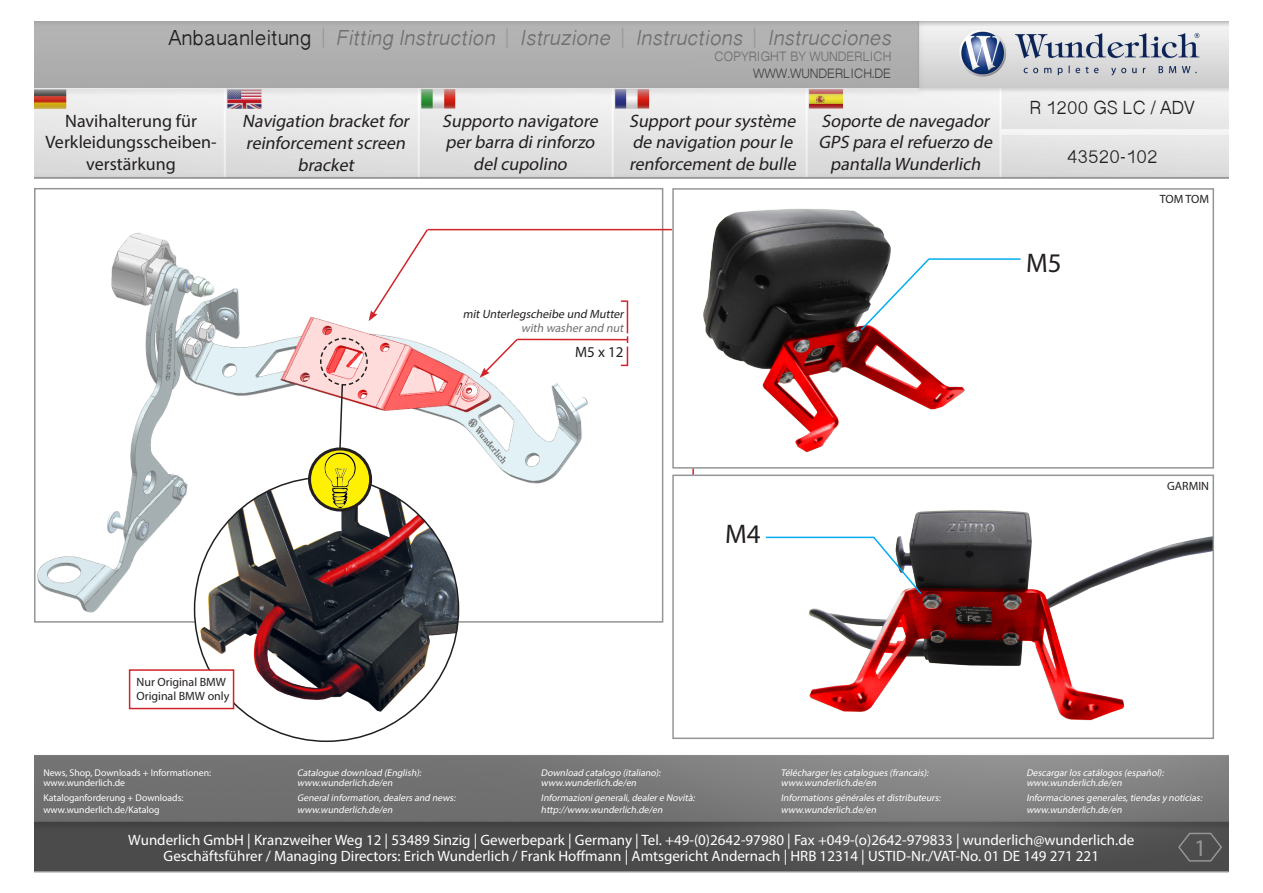
<style>
.page{position:relative;width:1263px;height:893px;background:#fff}
.page>*{position:absolute;margin:0;border:0;box-sizing:border-box;transform-origin:0 0}
.t1{font:27px "Myriad Pro";color:#231f20}
.t2{font:italic 24px "Oriya Sangam MN";color:#706e6e}
.t3{font:24px "Myriad Pro";color:#939598}
.t4{font:21px "Oriya Sangam MN";color:#231f20}
.t5{font:italic 18px/21.6px "Myriad Pro";letter-spacing:-.015em;color:#231f20;text-align:center}
.t6{font:18px/21.6px "Myriad Pro";color:#231f20;text-align:center}
.t7{font:15px "Myriad Pro";color:#fff}
.t8{font:15px "Oriya Sangam MN";color:#706e6e}
.t9{font:15px "Oriya Sangam MN";color:#454240}
.t10{font:15px "Myriad Pro";color:#231f20}
.t11{font:12px "Myriad Pro";color:#231f20}
.t12{font:italic 12px "Myriad Pro";color:#231f20}
.t13{font:italic 12px "Myriad Pro";color:#706e6e}
.Fliesstext_n{font:italic 9.75px "Myriad Pro";letter-spacing:-.015em;color:#fff}
.Fliesstext_n-2{font:9.75px "Myriad Pro";color:#fff}
.s1{font-style:normal;color:#231f20}
.s2{font-style:normal;color:#939598}
</style>
<div class="page">
<img style="left:34px;top:21px;width:1195px;height:851px">
<hr style="left:34px;top:871px;width:1194px;height:1px;background:#939598">
<svg style="left:1177px;top:831px;width:46px;height:31px"></svg>
<img style="left:37px;top:224px;width:607px;height:396px">
<div style="left:34px;top:188px;width:629px;height:435px;border:2px solid #939598"></div>
<svg style="left:369px;top:228px;width:60px;height:93px"></svg>
<hr style="left:428px;top:229px;width:244px;height:1px;background:#d1232a">
<img style="left:195px;top:477px;width:263px;height:264px;border-radius:132px">
<svg style="left:319px;top:337px;width:50px;height:128px"></svg>
<div style="left:129px;top:669px;width:105px;height:40px;background:#fff;border:2px solid #d1232a"></div>
<svg style="left:480px;top:337px;width:39px;height:41px"></svg>
<hr style="left:517px;top:339px;width:110px;height:1px;background:#d1232a">
<hr style="left:627px;top:301px;width:1px;height:32px;background:#d1232a">
<svg style="left:621px;top:336px;width:7px;height:30px"></svg>
<svg style="left:621px;top:300px;width:7px;height:2px"></svg>
<img style="left:717px;top:478px;width:494px;height:258px">
<div style="left:672px;top:475px;width:542px;height:264px;border:2px solid #939598"></div>
<img style="left:675px;top:191px;width:428px;height:275px">
<div style="left:672px;top:188px;width:542px;height:281px;border:2px solid #939598"></div>
<svg style="left:859px;top:257px;width:72px;height:75px"></svg>
<hr style="left:929px;top:258px;width:91px;height:2px;background:#00aeef">
<svg style="left:871px;top:535px;width:52px;height:61px"></svg>
<hr style="left:766px;top:537px;width:108px;height:1px;background:#00aeef">
<svg style="left:692px;top:469px;width:2px;height:6px"></svg>
<svg style="left:310px;top:449px;width:61px;height:61px"></svg>
<div style="left:308px;top:447px;width:64px;height:64px;border:3px solid #231f20;border-radius:50%"></div>
<img style="left:312px;top:453px;width:55px;height:54px">
<hr style="left:34px;top:177px;width:1195px;height:2px;background:#939598">
<p class="t2" style="left:168px;top:23px;width:730px"><span class="s1">A n b a u a n l e i t u n g</span> <span class="s2">|</span> Fitting Instruction <span class="s2">|</span> Istruzione <span class="s2">|</span> Instructions <span class="s2">|</span> Instrucciones</p>
<p class="t9" style="left:753px;top:64px;width:140px">WWW.WUNDERLICH.DE</p>
<p class="t8" style="left:714px;top:47px;width:179px">COPYRIGHT BY WUNDERLICH</p>
<p class="t6" style="left:65px;top:109px;width:133px">Navihalterung für</p>
<p class="t6" style="left:46px;top:131px;width:173px">Verkleidungsscheiben&shy;verstärkung</p>
<p class="t5" style="left:242px;top:110px;width:172px">Navigation bracketfor reinforcementscreen bracket</p>
<p class="t5" style="left:442px;top:109px;width:161px">Supporto navigatore perbarra dirinforzo delcupolino</p>
<p class="t5" style="left:629px;top:109px;width:172px;text-align:left">Supportpoursystème de navigation pourle renforcementde bulle</p>
<p class="t5" style="left:818px;top:109px;width:179px">Soporte de navegador<br>GPS para elrefuerzo de pantalla Wunderlich</p>
<p class="t12" style="left:463px;top:306px;width:165px">mitUnterlegscheibe und Mutter</p>
<p class="t13" style="left:521px;top:321px;width:106px">with washerand nut</p>
<p class="t10" style="left:575px;top:343px;width:50px">M5 x 12</p>
<p class="t4" style="left:1030px;top:95px;width:166px">R 1200 GS LC / ADV</p>
<p class="t4" style="left:1067px;top:143px;width:92px">43520-102</p>
<p class="t1" style="left:1026px;top:246px;width:37px">M5</p>
<p class="t11" style="left:1160px;top:191px;width:51px">TOM TOM</p>
<p class="t1" style="left:725px;top:518px;width:37px">M4</p>
<p class="t11" style="left:1167px;top:479px;width:43px">GARMIN</p>
<p class="t11" style="left:136px;top:674px;width:91px">Nur Original BMW</p>
<p class="t11" style="left:136px;top:689px;width:94px">Original BMW only</p>
<p class="Fliesstext_n-2" style="left:43px;top:767px;width:169px">News, Shop, Downloads + Informationen:</p>
<p class="Fliesstext_n-2" style="left:43px;top:777px;width:83px">www.wunderlich.de</p>
<p class="Fliesstext_n-2" style="left:43px;top:792px;width:142px">Kataloganforderung + Downloads:</p>
<p class="Fliesstext_n-2" style="left:43px;top:803px;width:118px">www.wunderlich.de/Katalog</p>
<p class="Fliesstext_n" style="left:297px;top:767px;width:128px">Catalogue download (English):</p>
<p class="Fliesstext_n" style="left:297px;top:777px;width:99px">www.wunderlich.de/en</p>
<p class="Fliesstext_n" style="left:297px;top:792px;width:162px">Generalinformation,dealers and news:</p>
<p class="Fliesstext_n" style="left:297px;top:803px;width:99px">www.wunderlich.de/en</p>
<p class="Fliesstext_n" style="left:541px;top:767px;width:123px">Download catalogo (italiano):</p>
<p class="Fliesstext_n" style="left:541px;top:777px;width:99px">www.wunderlich.de/en</p>
<p class="Fliesstext_n" style="left:541px;top:792px;width:157px">Informazionigenerali,dealere Novità:</p>
<p class="Fliesstext_n" style="left:541px;top:803px;width:125px">http://www.wunderlich.de/en</p>
<p class="Fliesstext_n" style="left:781px;top:767px;width:151px">Téléchargerles catalogues (francais):</p>
<p class="Fliesstext_n" style="left:781px;top:777px;width:99px">www.wunderlich.de/en</p>
<p class="Fliesstext_n" style="left:781px;top:792px;width:163px">Informations générales etdistributeurs:</p>
<p class="Fliesstext_n" style="left:781px;top:803px;width:99px">www.wunderlich.de/en</p>
<p class="Fliesstext_n" style="left:1026px;top:767px;width:141px">Descargarlos catálogos (español):</p>
<p class="Fliesstext_n" style="left:1026px;top:777px;width:99px">www.wunderlich.de/en</p>
<p class="Fliesstext_n" style="left:1026px;top:792px;width:179px">Informaciones generales,tiendas y noticias:</p>
<p class="Fliesstext_n" style="left:1026px;top:803px;width:99px">www.wunderlich.de/en</p>
<p class="t7" style="left:128px;top:830px;width:1007px">Wunderlich GmbH | Kranzweiher Weg 12 | 53489 Sinzig | Gewerbepark | Germany | Tel. +49-(0)2642-97980 | Fax +049-(o)2642-979833 | wunderlich@wunderlich.de</p>
<p class="t7" style="left:164px;top:847px;width:937px">Geschäftsführer / Managing Directors: Erich Wunderlich / Frank Hoffmann | Amtsgericht Andernach | HRB 12314 | USTID-Nr./VAT-No. 01 DE 149 271 221</p>
<p class="t3" style="left:1194px;top:833px;width:14px">1</p>
</div>
